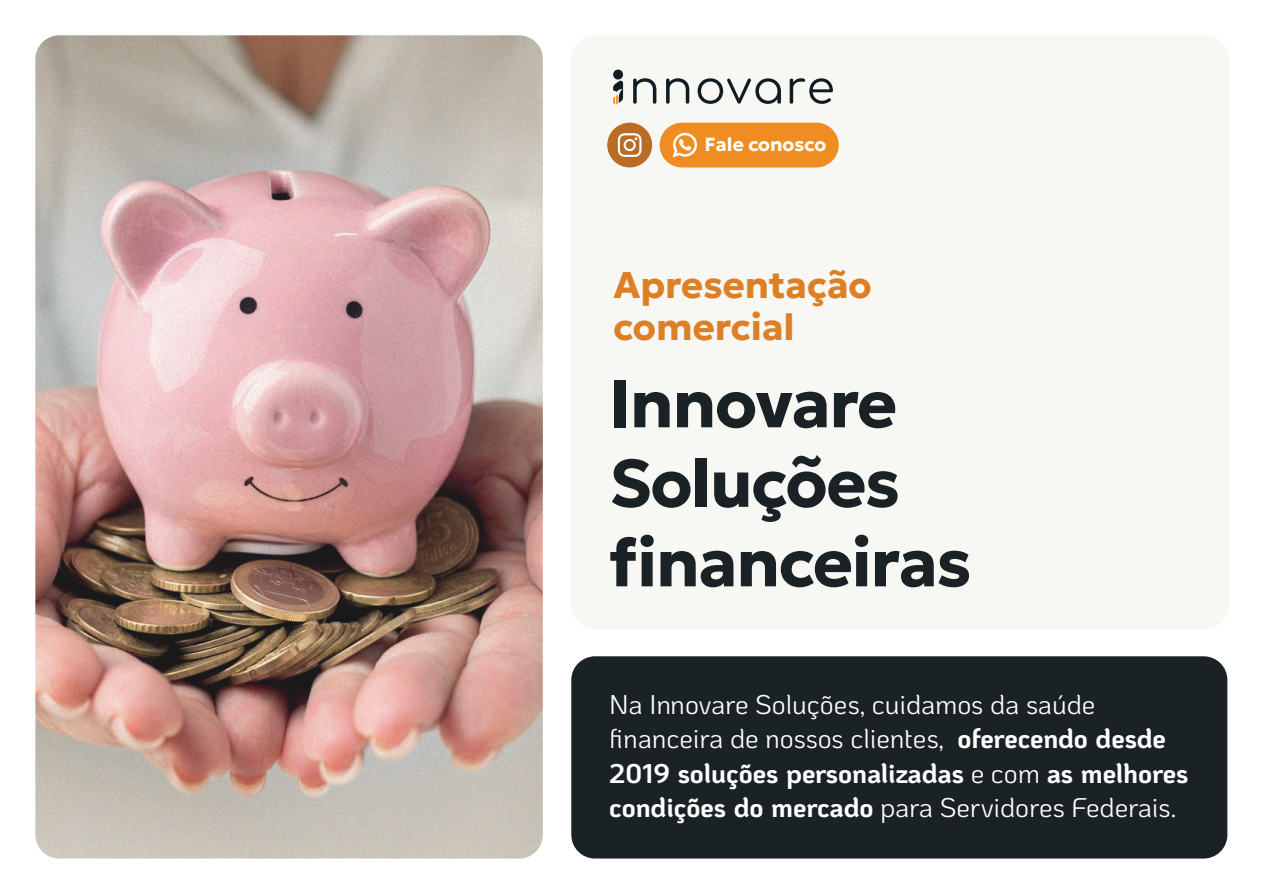
<style>
.page{position:relative;width:1263px;height:893px;background:#fff}
.page>*{position:absolute;margin:0;border:0;box-sizing:border-box;transform-origin:0 0}
.t1{font:100 67.2px/79.5px "Geologica";letter-spacing:-.02em;color:#1a2226}
.t2{font:100 37.2px/41.7px "Geologica";color:#dd8025}
.t3{font:27px/34.5px "Ko Ho";letter-spacing:-.005em;color:#fff}
.t4{font:100 19.05px "Geologica";color:#fff}
.s1{font-weight:700}
</style>
<div class="page">
<div style="left:571px;top:656px;width:656px;height:202px;background:#1a2226;border-radius:24px"></div>
<div style="left:571px;top:35px;width:658px;height:594px;background:#f7f7f4;border-radius:24px"></div>
<svg style="left:633px;top:78px;width:23px;height:26px"></svg>
<svg style="left:666px;top:78px;width:23px;height:26px"></svg>
<svg style="left:698px;top:78px;width:83px;height:26px"></svg>
<svg style="left:790px;top:78px;width:43px;height:26px"></svg>
<svg style="left:613px;top:70px;width:10px;height:35px"></svg>
<div style="left:660px;top:123px;width:179px;height:44px;background:#ef8d23;border-radius:22px"></div>
<svg style="left:673px;top:133px;width:24px;height:24px"></svg>
<div style="left:607px;top:123px;width:45px;height:44px;background:#ba6b26;border-radius:50%"></div>
<svg style="left:618px;top:133px;width:23px;height:24px"></svg>
<img style="left:35px;top:35px;width:508px;height:823px">
<p class="t4" style="left:705px;top:128px;width:123px">Fale conosco</p>
<h2 class="t2" style="left:613px;top:261px;width:260px">Apresentação comercial</h2>
<h1 class="t1" style="left:609px;top:358px;width:364px">Innovare<br>Soluções financeiras</h1>
<p class="t3" style="left:609px;top:687px;width:581px">Na Innovare Soluções, cuidamos da saúde financeira de nossos clientes, <span class="s1">oferecendo desde 2019 soluções personalizadas</span> e com <span class="s1">as melhores condições do mercado</span> para Servidores Federais.</p>
</div>
